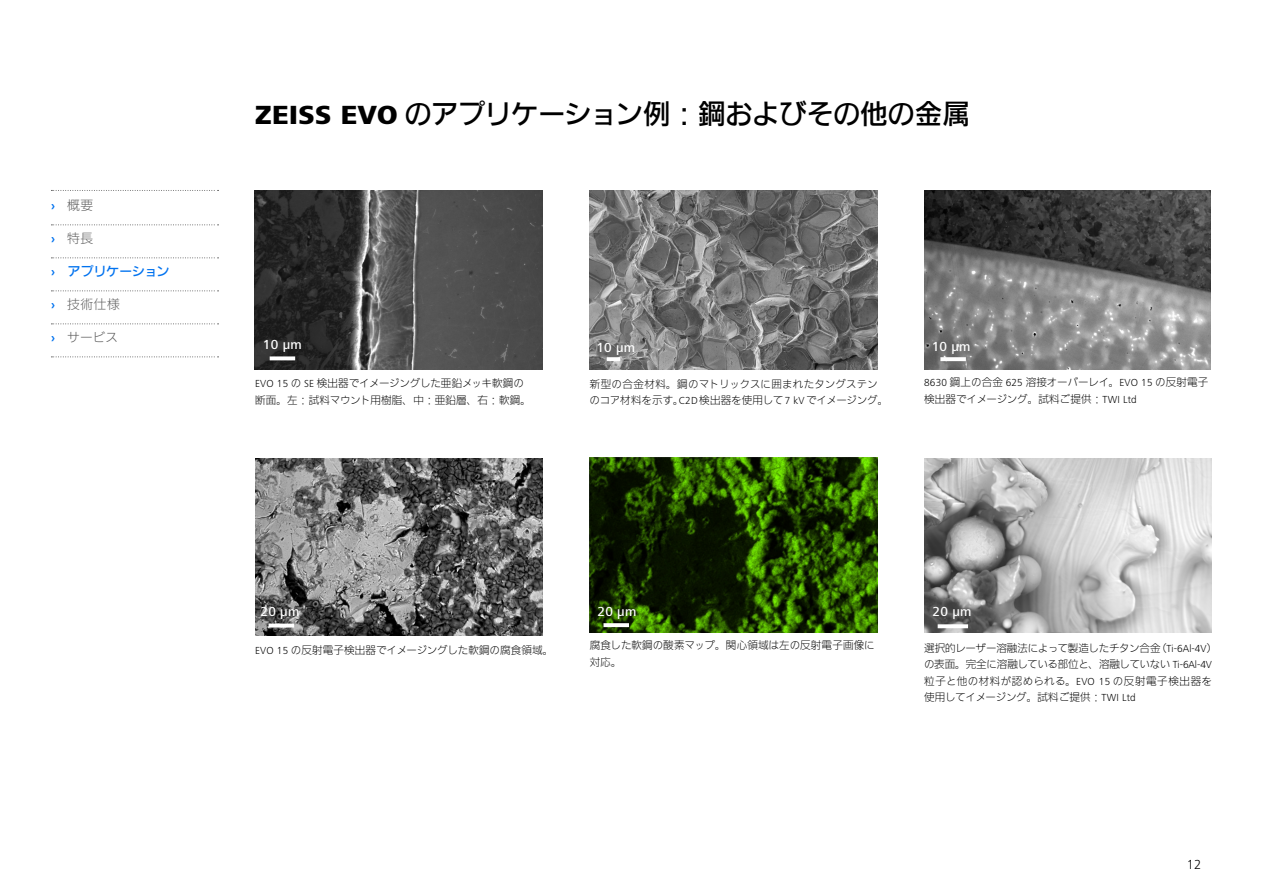
<style>
.page{position:relative;width:1263px;height:893px;background:#fff}
.page>*{position:absolute;margin:0;border:0;box-sizing:border-box;transform-origin:0 0}
.t1{font:500 27px "Iwa N Go Pro";letter-spacing:-.005em;color:#000}
.t2{font:500 13.5px "ZEISS Frutiger Next W1 G";letter-spacing:.02em;color:#fff}
.t3{font:300 13.5px "ZEISS Frutiger Next W1 G";color:#000}
.t4{font:300 12.75px "Iwa N Go Pro";letter-spacing:.04em;color:#595959}
.t5{font:500 12.75px "Iwa N Go Pro";letter-spacing:.005em;color:#0072ef}
.t6{font:300 10.5px/16.5px "Iwa N Go Pro";color:#000}
.s1{font-family:"ZEISS Frutiger Next W1 G";font-weight:700;color:#0072ef}
.s2{font-family:"ZEISS Frutiger Next W1 G";font-weight:700}
.s3{font-family:"ZEISS Frutiger Next W1 G";font-weight:800}
.s4{font-family:"ZEISS Frutiger Next W1 G"}
</style>
<div class="page">
<img style="left:590px;top:190px;width:288px;height:180px">
<img style="left:924px;top:190px;width:286px;height:180px">
<img style="left:255px;top:190px;width:288px;height:180px">
<svg style="left:607px;top:357px;width:13px;height:4px"></svg>
<svg style="left:940px;top:357px;width:26px;height:4px"></svg>
<svg style="left:270px;top:356px;width:25px;height:4px"></svg>
<img style="left:255px;top:458px;width:288px;height:177px">
<img style="left:589px;top:457px;width:288px;height:176px">
<img style="left:924px;top:458px;width:288px;height:175px">
<svg style="left:938px;top:624px;width:30px;height:4px"></svg>
<hr style="left:269px;top:624px;width:25px;height:3px;background:#fff">
<svg style="left:603px;top:623px;width:26px;height:4px"></svg>
<svg style="left:51px;top:190px;width:168px;height:1px"></svg>
<svg style="left:51px;top:224px;width:168px;height:1px"></svg>
<svg style="left:51px;top:257px;width:168px;height:1px"></svg>
<svg style="left:51px;top:290px;width:168px;height:1px"></svg>
<svg style="left:51px;top:323px;width:168px;height:1px"></svg>
<svg style="left:51px;top:356px;width:168px;height:1px"></svg>
<p class="t4" style="left:51px;top:196px;width:44px"><span class="s1">›</span> 概要</p>
<p class="t4" style="left:51px;top:229px;width:44px"><span class="s1">›</span> 特長</p>
<p class="t5" style="left:51px;top:262px;width:120px"><span class="s2">›</span> アプリケーション</p>
<p class="t4" style="left:51px;top:295px;width:70px"><span class="s1">›</span> 技術仕様</p>
<p class="t4" style="left:51px;top:328px;width:69px"><span class="s1">›</span> サービス</p>
<h1 class="t1" style="left:255px;top:94px;width:716px"><span class="s3">ZEISS EVO</span> のアプリケーション例：鋼およびその他の金属</h1>
<p class="t2" style="left:263px;top:335px;width:40px">10 µm</p>
<p class="t2" style="left:596px;top:338px;width:40px">10 µm</p>
<p class="t2" style="left:932px;top:337px;width:40px">10 µm</p>
<p class="t6" style="left:255px;top:374px;width:277px"><span class="s4">EVO 15</span> の <span class="s4">SE</span> 検出器でイメージングした亜鉛メッキ軟鋼の断面。左：試料マウント用樹脂、中：亜鉛層、右：軟鋼。</p>
<p class="t6" style="left:589px;top:375px;width:300px">新型の合金材料。鋼のマトリックスに囲まれたタングステンのコア材料を示す。<span class="s4">C2D</span>検出器を使用して<span class="s4">7 kV</span>でイメージング。</p>
<p class="t6" style="left:924px;top:373px;width:286px"><span class="s4">8630</span> 鋼上の合金 <span class="s4">625</span> 溶接オーバーレイ。<span class="s4">EVO 15</span> の反射電子検出器でイメージング。試料ご提供：<span class="s4">TWI Ltd</span></p>
<p class="t2" style="left:260px;top:602px;width:40px">20 µm</p>
<p class="t2" style="left:597px;top:602px;width:40px">20 µm</p>
<p class="t2" style="left:932px;top:602px;width:40px">20 µm</p>
<p class="t6" style="left:255px;top:641px;width:300px"><span class="s4">EVO 15</span> の反射電子検出器でイメージングした軟鋼の腐食領域。</p>
<p class="t6" style="left:590px;top:636px;width:287px">腐食した軟鋼の酸素マップ。関心領域は左の反射電子画像に対応。</p>
<p class="t6" style="left:924px;top:639px;width:295px">選択的レーザー溶融法によって製造したチタン合金（<span class="s4">Ti-6Al-4V</span>）の表面。完全に溶融している部位と、溶融していない <span class="s4">Ti-6Al-4V</span>粒子と他の材料が認められる。<span class="s4">EVO 15</span> の反射電子検出器を使用してイメージング。試料ご提供：<span class="s4">TWI Ltd</span></p>
<p class="t3" style="left:1187px;top:855px;width:16px">12</p>
</div>
